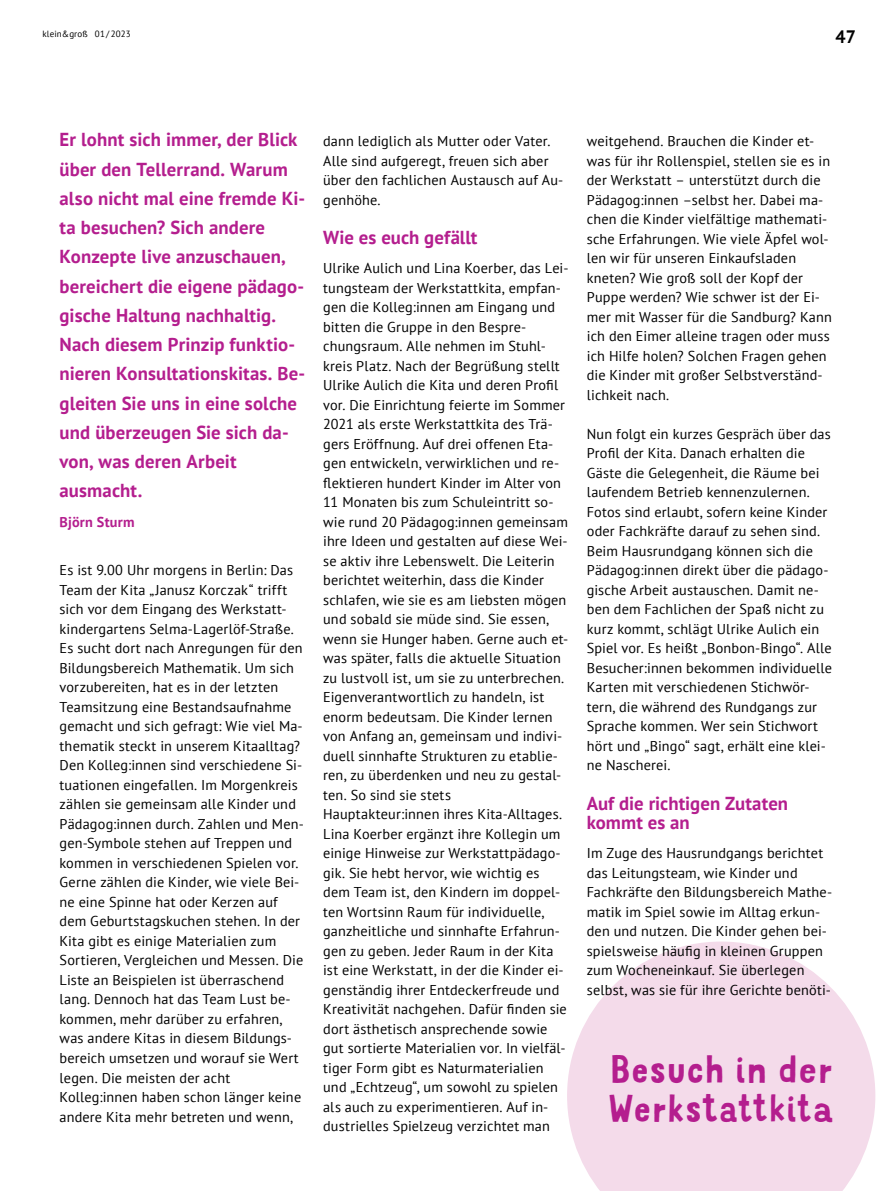
<style>
.page{position:relative;width:893px;height:1191px;background:#fff}
.page>*{position:absolute;margin:0;border:0;box-sizing:border-box;transform-origin:0 0}
.t1{font:37.5px/39px "Mr Dodo";letter-spacing:-.005em;color:#b41e8e}
.t2{font:700 18.75px/29.2px "PT Sans";letter-spacing:.005em;color:#b41e8e}
.t3{font:700 18px "PT Sans";color:#000}
.t4{font:14.25px/19.5px "PT Sans";letter-spacing:.01em;color:#000}
.t5{font:700 14.25px "PT Sans";letter-spacing:.02em;color:#b41e8e}
.t6{font:9px "PT Sans";letter-spacing:.01em;color:#000}
</style>
<div class="page">
<svg style="left:567px;top:941px;width:308px;height:250px;fill:#f4dbea"></svg>
<p class="t6" style="left:43px;top:28px;width:90px">klein&amp;groß 01 / 2023</p>
<p class="t3" style="left:836px;top:25px;width:22px">47</p>
<p class="t2" style="left:60px;top:125px;width:247px">Er lohnt sich immer, der Blick über den Tellerrand. Warum also nicht mal eine fremde Ki&shy;ta besuchen? Sich andere<br>Konzepte live anzuschauen, bereichert die eigene pädago&shy;gische Haltung nachhaltig.<br>Nach diesem Prinzip funktio&shy;nieren Konsultationskitas. Be&shy;gleiten Sie uns in eine solche und überzeugen Sie sich da&shy;von, was deren Arbeit ausmacht.</p>
<p class="t5" style="left:60px;top:512px;width:77px">Björn Sturm</p>
<p class="t4" style="left:60px;top:560px;width:246px">Es ist 9.00 Uhr morgens in Berlin: Das Team der Kita „Janusz Korczak“ trifft sich vor dem Eingang des Werkstatt&shy;kindergartens Selma-Lagerlöf-Straße.<br>Es sucht dort nach Anregungen für den Bildungsbereich Mathematik. Um sich vorzubereiten, hat es in der letzten Teamsitzung eine Bestandsaufnahme gemacht und sich gefragt: Wie viel Ma&shy;thematik steckt in unserem Kitaalltag?<br>Den Kolleg:innen sind verschiedene Si&shy;tuationen eingefallen. Im Morgenkreis zählen sie gemeinsam alle Kinder und Pädagog:innen durch. Zahlen und Men&shy;gen-Symbole stehen auf Treppen und kommen in verschiedenen Spielen vor.<br>Gerne zählen die Kinder, wie viele Bei&shy;ne eine Spinne hat oder Kerzen auf dem Geburtstagskuchen stehen. In der Kita gibt es einige Materialien zum Sortieren, Vergleichen und Messen. Die Liste an Beispielen ist überraschend lang. Dennoch hat das Team Lust be&shy;kommen, mehr darüber zu erfahren, was andere Kitas in diesem Bildungs&shy;bereich umsetzen und worauf sie Wert legen. Die meisten der acht Kolleg:innen haben schon länger keine andere Kita mehr betreten und wenn,</p>
<p class="t4" style="left:323px;top:131px;width:242px">dann lediglich als Mutter oder Vater.<br>Alle sind aufgeregt, freuen sich aber über den fachlichen Austausch auf Au&shy;genhöhe.</p>
<h2 class="t2" style="left:323px;top:222px;width:156px">Wie es euch gefällt</h2>
<p class="t4" style="left:323px;top:258px;width:247px">Ulrike Aulich und Lina Koerber, das Lei&shy;tungsteam der Werkstattkita, empfan&shy;gen die Kolleg:innen am Eingang und bitten die Gruppe in den Bespre&shy;chungsraum. Alle nehmen im Stuhl&shy;kreis Platz. Nach der Begrüßung stellt Ulrike Aulich die Kita und deren Profil vor. Die Einrichtung feierte im Sommer 2021 als erste Werkstattkita des Trä&shy;gers Eröffnung. Auf drei offenen Eta&shy;gen entwickeln, verwirklichen und re&shy;flektieren hundert Kinder im Alter von 11 Monaten bis zum Schuleintritt so&shy;wie rund 20 Pädagog:innen gemeinsam ihre Ideen und gestalten auf diese Wei&shy;se aktiv ihre Lebenswelt. Die Leiterin berichtet weiterhin, dass die Kinder schlafen, wie sie es am liebsten mögen und sobald sie müde sind. Sie essen, wenn sie Hunger haben. Gerne auch et&shy;was später, falls die aktuelle Situation zu lustvoll ist, um sie zu unterbrechen.<br>Eigenverantwortlich zu handeln, ist enorm bedeutsam. Die Kinder lernen von Anfang an, gemeinsam und indivi&shy;duell sinnhafte Strukturen zu etablie&shy;ren, zu überdenken und neu zu gestal&shy;ten. So sind sie stets Hauptakteur:innen ihres Kita-Alltages.<br>Lina Koerber ergänzt ihre Kollegin um einige Hinweise zur Werkstattpädago&shy;gik. Sie hebt hervor, wie wichtig es dem Team ist, den Kindern im doppel&shy;ten Wortsinn Raum für individuelle, ganzheitliche und sinnhafte Erfahrun&shy;gen zu geben. Jeder Raum in der Kita ist eine Werkstatt, in der die Kinder ei&shy;genständig ihrer Entdeckerfreude und Kreativität nachgehen. Dafür finden sie dort ästhetisch ansprechende sowie gut sortierte Materialien vor. In vielfäl&shy;tiger Form gibt es Naturmaterialien und „Echtzeug“, um sowohl zu spielen als auch zu experimentieren. Auf in&shy;dustrielles Spielzeug verzichtet man</p>
<p class="t4" style="left:587px;top:131px;width:247px">weitgehend. Brauchen die Kinder et&shy;was für ihr Rollenspiel, stellen sie es in der Werkstatt – unterstützt durch die Pädagog:innen –selbst her. Dabei ma&shy;chen die Kinder vielfältige mathemati&shy;sche Erfahrungen. Wie viele Äpfel wol&shy;len wir für unseren Einkaufsladen kneten? Wie groß soll der Kopf der Puppe werden? Wie schwer ist der Ei&shy;mer mit Wasser für die Sandburg? Kann ich den Eimer alleine tragen oder muss ich Hilfe holen? Solchen Fragen gehen die Kinder mit großer Selbstverständ&shy;lichkeit nach.</p>
<p class="t4" style="left:587px;top:423px;width:247px">Nun folgt ein kurzes Gespräch über das Profil der Kita. Danach erhalten die Gäste die Gelegenheit, die Räume bei laufendem Betrieb kennenzulernen.<br>Fotos sind erlaubt, sofern keine Kinder oder Fachkräfte darauf zu sehen sind.<br>Beim Hausrundgang können sich die Pädagog:innen direkt über die pädago&shy;gische Arbeit austauschen. Damit ne&shy;ben dem Fachlichen der Spaß nicht zu kurz kommt, schlägt Ulrike Aulich ein Spiel vor. Es heißt „Bonbon-Bingo“. Alle Besucher:innen bekommen individuelle Karten mit verschiedenen Stichwör&shy;tern, die während des Rundgangs zur Sprache kommen. Wer sein Stichwort hört und „Bingo“ sagt, erhält eine klei&shy;ne Nascherei.</p>
<h2 class="t2" style="left:587px;top:793px;width:203px;line-height:19.5px">Auf die richtigen Zutaten kommt es an</h2>
<p class="t4" style="left:587px;top:843px;width:247px">Im Zuge des Hausrundgangs berichtet das Leitungsteam, wie Kinder und Fachkräfte den Bildungsbereich Mathe&shy;matik im Spiel sowie im Alltag erkun&shy;den und nutzen. Die Kinder gehen bei&shy;spielsweise häufig in kleinen Gruppen zum Wocheneinkauf. Sie überlegen selbst, was sie für ihre Gerichte benöti-</p>
<h1 class="t1" style="left:608px;top:1050px;width:228px">Besuch in der<br>Werkstattkita</h1>
</div>
